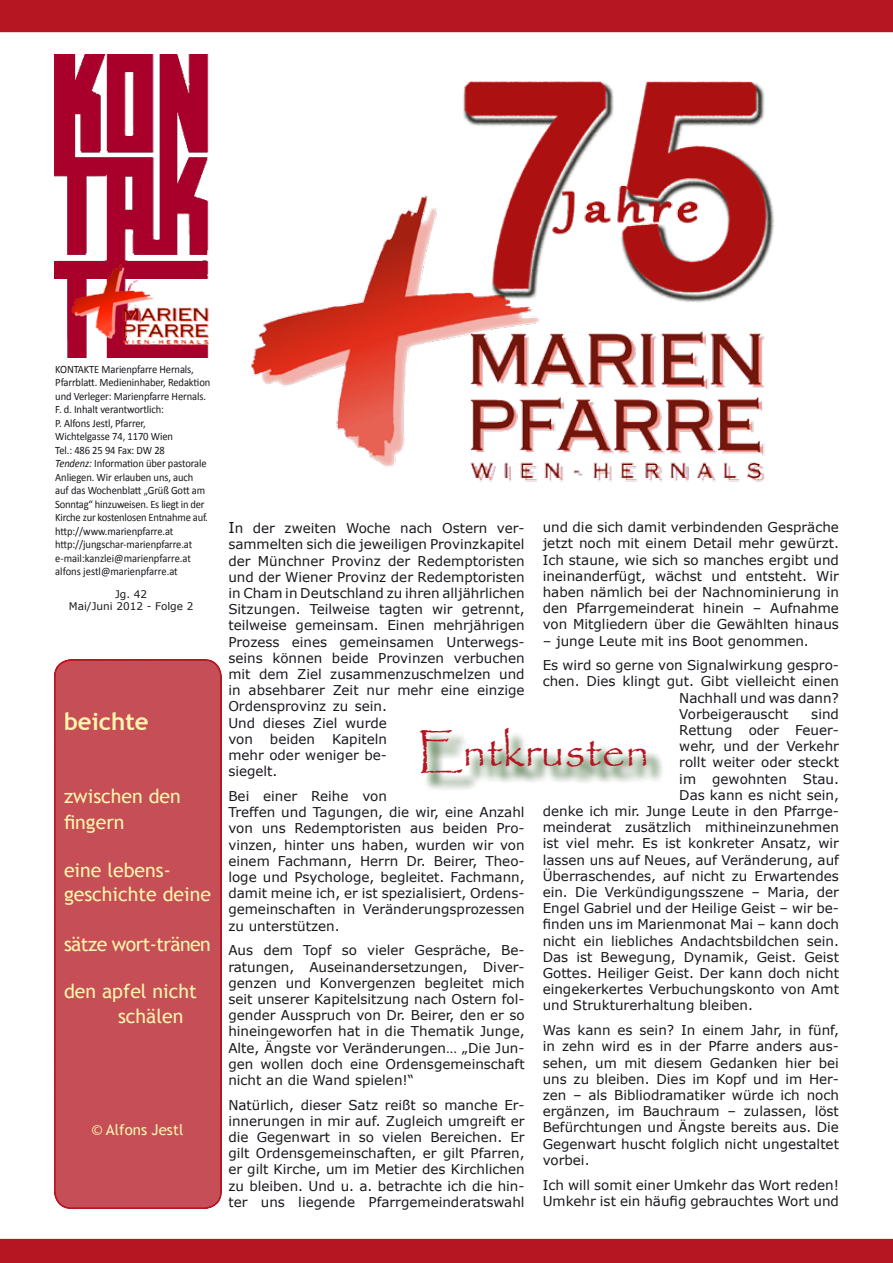
<style>
.page{position:relative;width:893px;height:1263px;background:#fff}
.page>*{position:absolute;margin:0;border:0;box-sizing:border-box;transform-origin:0 0}
.t1{font:46.5px "Papyrus";color:#b51621}
.t2{font:700 24px "Trebuchet MS";color:#fff7ad}
.t3{font:19.5px/25.2px "Trebuchet MS";color:#fff7ad}
.t4{font:19.5px "Trebuchet MS";letter-spacing:-.03em;color:#fff7ad}
.t5{font:15px "Trebuchet MS";color:#fff7ad}
.t6{font:13.5px/16.2px "Verdana";color:#1a171c;text-align:justify}
.t7{font:11.25px/13.5px "Calibri";letter-spacing:-.01em;color:#1a171c;scale:.94 1}
.t8{font:10.5px/12.6px "Verdana";color:#1a171c;text-align:center}
.s1{font-style:italic}
.s2{font-size:15px}
</style>
<div class="page">
<img style="left:54px;top:54px;width:154px;height:303px">
<div style="left:0;top:0;width:893px;height:32px;background:#b51621"></div>
<div style="left:0;top:1238px;width:893px;height:25px;background:#b51621"></div>
<div style="left:54px;top:659px;width:168px;height:550px;background:#c64e56"></div>
<img style="left:251px;top:81px;width:523px;height:401px">
<div style="left:422px;top:730px;width:240px;height:61px;background:#3a8e27;opacity:.75"></div>
<p class="t7" style="left:55px;top:362px;width:166px">KONTAKTE Marienpfarre Hernals, Pfarrblatt. Medieninhaber, Redaktion und Verleger: Marienpfarre Hernals.<br>F. d. Inhalt verantwortlich:<br>P. Alfons Jestl, Pfarrer,<br>Wichtelgasse 74, 1170 Wien<br>Tel.: 486 25 94 Fax: DW 28<br><span class="s1">Tendenz:</span> Information über pastorale Anliegen. Wir erlauben uns, auch<br>auf das Wochenblatt „Grüß Gott am Sonntag“ hinzuweisen. Es liegt in der Kirche zur kostenlosen Entnahme auf. http://www.marienpfarre.at http://jungschar-marienpfarre.at e-mail:kanzlei@marienpfarre.at alfons jestl@marienpfarre.at</p>
<p class="t8" style="left:69px;top:588px;width:126px">Jg. 42<br>Mai/Juni 2012 - Folge 2</p>
<h2 class="t2" style="left:64px;top:706px;width:86px">beichte</h2>
<h3 class="t3" style="left:64px;top:784px;width:118px">zwischen den fingern</h3>
<h3 class="t3" style="left:64px;top:859px;width:148px;line-height:23.4px">eine lebens&shy;geschichte deine</h3>
<h3 class="t4" style="left:64px;top:932px;width:148px">sätze wort-tränen</h3>
<h3 class="t3" style="left:118px;top:978px;width:80px;text-indent:-54px">den apfel nicht schälen</h3>
<p class="t5" style="left:92px;top:1120px;width:93px">© Alfons Jestl</p>
<p class="t6" style="left:543px;top:519px;width:298px">und die sich damit verbindenden Gespräche jetzt noch mit einem Detail mehr gewürzt.<br>Ich staune, wie sich so manches ergibt und ineinanderfügt, wächst und entsteht. Wir haben nämlich bei der Nachnominierung in den Pfarrgemeinderat hinein – Aufnahme von Mitgliedern über die Gewählten hinaus</p>
<p class="t6" style="left:543px;top:628px;width:298px;line-height:24.8px">– junge Leute mit ins Boot genommen.<br>Es wird so gerne von Signalwirkung gespro-</p>
<p class="t6" style="left:679px;top:673px;width:161px;text-indent:-137px">chen. Dies klingt gut. Gibt vielleicht einen Nachhall und was dann?<br>Vorbeigerauscht</p>
<p class="t6" style="left:228px;top:520px;width:298px;text-align:left"><span class="s2">I</span>n der zweiten Woche nach Ostern ver&shy;sammelten sich die jeweiligen Provinzkapitel der Münchner Provinz der Redemptoristen und der Wiener Provinz der Redemptoristen in Cham in Deutschland zu ihren alljährlichen Sitzungen. Teilweise tagten wir getrennt, teilweise gemeinsam. Einen mehrjährigen Prozess eines gemeinsamen Unterwegs&shy;seins können beide Provinzen verbuchen mit dem Ziel zusammenzuschmelzen und in absehbarer Zeit nur mehr eine einzige Ordensprovinz zu sein.<br>Und dieses Ziel wurde<br>von</p>
<p class="t6" style="left:811px;top:706px;width:29px">sind</p>
<p class="t6" style="left:679px;top:722px;width:161px">Rettung oder Feuer-</p>
<p class="t6" style="left:679px;top:738px;width:161px">wehr, und der Verkehr</p>
<p class="t6" style="left:679px;top:754px;width:161px">rollt weiter oder steckt</p>
<p class="t6" style="left:679px;top:770px;width:161px">im gewohnten Stau.</p>
<p class="t6" style="left:679px;top:787px;width:161px">Das kann es nicht sein,</p>
<p class="t6" style="left:543px;top:803px;width:298px">denke ich mir. Junge Leute in den Pfarrge-</p>
<p class="t6" style="left:543px;top:819px;width:298px">meinderat zusätzlich mithineinzunehmen</p>
<p class="t6" style="left:543px;top:835px;width:298px">ist viel mehr. Es ist konkreter Ansatz, wir</p>
<p class="t6" style="left:543px;top:851px;width:298px">lassen uns auf Neues, auf Veränderung, auf</p>
<p class="t6" style="left:543px;top:868px;width:298px">Überraschendes, auf nicht zu Erwartendes</p>
<p class="t6" style="left:543px;top:884px;width:298px">ein. Die Verkündigungsszene – Maria, der</p>
<p class="t6" style="left:543px;top:900px;width:298px">Engel Gabriel und der Heilige Geist – wir be-</p>
<p class="t6" style="left:543px;top:916px;width:298px">finden uns im Marienmonat Mai – kann doch</p>
<p class="t6" style="left:543px;top:932px;width:298px">nicht ein liebliches Andachtsbildchen sein.</p>
<p class="t6" style="left:543px;top:949px;width:298px">Das ist Bewegung, Dynamik, Geist. Geist</p>
<p class="t6" style="left:543px;top:965px;width:298px">Gottes. Heiliger Geist. Der kann doch nicht</p>
<p class="t6" style="left:543px;top:981px;width:298px">eingekerkertes Verbuchungskonto von Amt</p>
<p class="t6" style="left:543px;top:997px;width:212px">und Strukturerhaltung bleiben.</p>
<p class="t6" style="left:543px;top:1022px;width:298px">Was kann es sein? In einem Jahr, in fünf, in zehn wird es in der Pfarre anders aus&shy;sehen, um mit diesem Gedanken hier bei uns zu bleiben. Dies im Kopf und im Her&shy;zen – als Bibliodramatiker würde ich noch ergänzen, im Bauchraum – zulassen, löst Befürchtungen und Ängste bereits aus. Die Gegenwart huscht folglich nicht ungestaltet vorbei.</p>
<p class="t6" style="left:543px;top:1176px;width:298px">Ich will somit einer Umkehr das Wort reden!<br>Umkehr ist ein häufig gebrauchtes Wort und</p>
<h1 class="t1" style="left:417px;top:723px;width:234px">Entkrusten</h1>
<p class="t6" style="left:228px;top:731px;width:160px;text-indent:104px">Kapiteln mehr oder weniger be&shy;siegelt.</p>
<p class="t6" style="left:228px;top:788px;width:298px;text-align:left">Bei einer Reihe von<br>Treffen und Tagungen, die wir, eine Anzahl von uns Redemptoristen aus beiden Pro&shy;vinzen, hinter uns haben, wurden wir von einem Fachmann, Herrn Dr. Beirer, Theo&shy;loge und Psychologe, begleitet. Fachmann, damit meine ich, er ist spezialisiert, Ordens&shy;gemeinschaften in Veränderungsprozessen zu unterstützen.</p>
<p class="t6" style="left:228px;top:942px;width:298px">Aus dem Topf so vieler Gespräche, Be&shy;ratungen, Auseinandersetzungen, Diver&shy;genzen und Konvergenzen begleitet mich seit unserer Kapitelsitzung nach Ostern fol&shy;gender Ausspruch von Dr. Beirer, den er so hineingeworfen hat in die Thematik Junge, Alte, Ängste vor Veränderungen… „Die Jun&shy;gen wollen doch eine Ordensgemeinschaft nicht an die Wand spielen!“</p>
<p class="t6" style="left:228px;top:1096px;width:298px">Natürlich, dieser Satz reißt so manche Er&shy;innerungen in mir auf. Zugleich umgreift er die Gegenwart in so vielen Bereichen. Er gilt Ordensgemeinschaften, er gilt Pfarren, er gilt Kirche, um im Metier des Kirchlichen zu bleiben. Und u. a. betrachte ich die hin&shy;ter uns liegende Pfarrgemeinderatswahl</p>
<p class="t6" style="left:270px;top:731px;width:47px">beiden</p>
</div>
